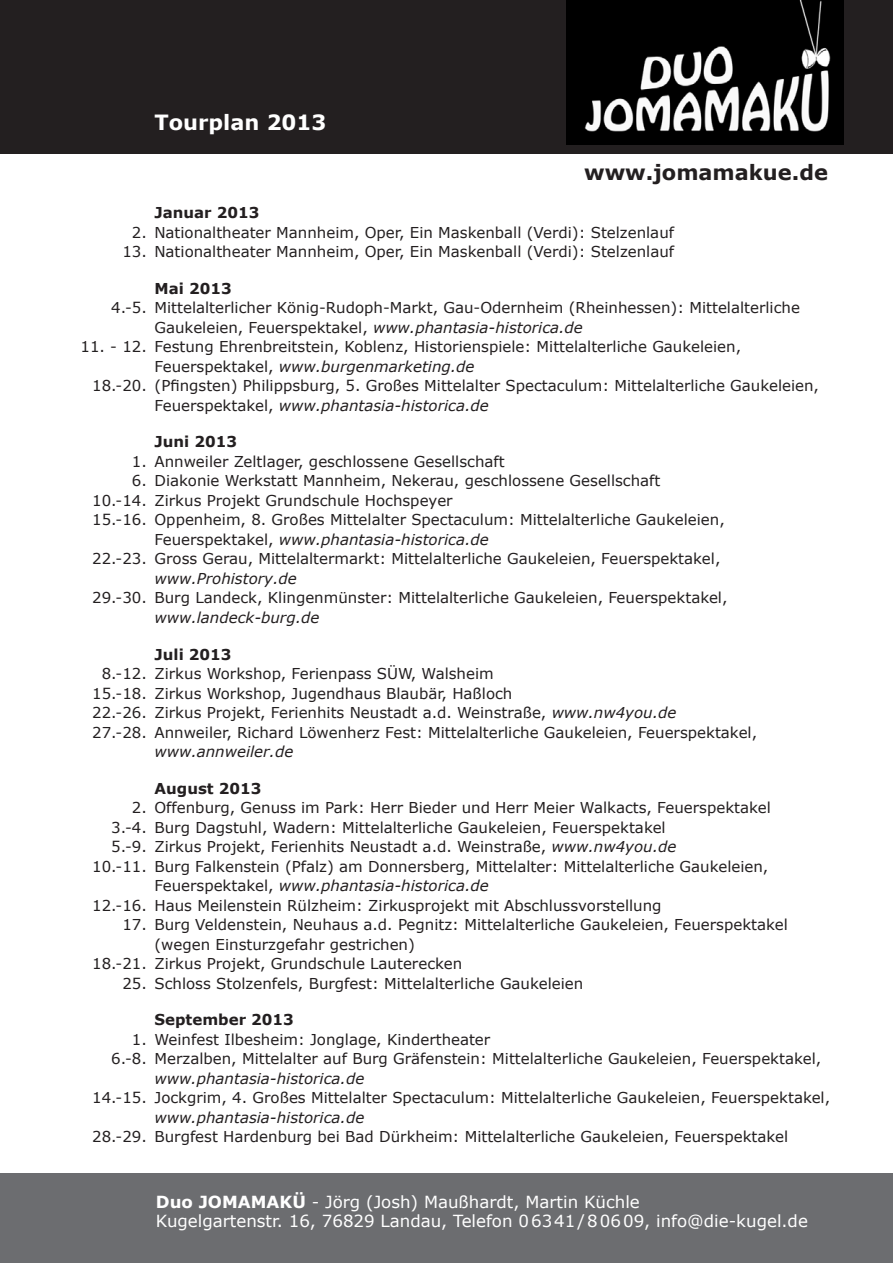
<style>
.page{position:relative;width:893px;height:1263px;background:#fff}
.page>*{position:absolute;margin:0;border:0;box-sizing:border-box;transform-origin:0 0}
.t1{font:700 21px "Verdana";color:#231f20}
.t2{font:700 21px "Verdana";color:#fff}
.t3{font:16.65px/19.5px "Verdana";color:#fff}
.t4{font:15px/19.5px "Verdana";color:#231f20}
.t5{font:italic 15px "Verdana";color:#231f20}
.t6{font:700 15px "Verdana";color:#231f20}
.s1{font-style:italic}
.s2{font-style:normal}
.s3{font-weight:700}
</style>
<div class="page">
<div style="left:0;top:0;width:893px;height:153px;background:#231f20"></div>
<img style="left:567px;top:0;width:276px;height:145px">
<div style="left:0;top:1174px;width:893px;height:89px;background:#6c6d70"></div>
<h1 class="t2" style="left:154px;top:109px;width:173px">Tourplan 2013</h1>
<h1 class="t1" style="left:584px;top:159px;width:245px">www.jomamakue.de</h1>
<p class="t6" style="left:155px;top:203px;width:106px">Januar 2013</p>
<p class="t4" style="left:132px;top:222px;width:544px">2. Nationaltheater Mannheim, Oper, Ein Maskenball (Verdi): Stelzenlauf</p>
<p class="t4" style="left:122px;top:242px;width:553px">13. Nationaltheater Mannheim, Oper, Ein Maskenball (Verdi): Stelzenlauf</p>
<p class="t6" style="left:155px;top:279px;width:79px">Mai 2013</p>
<p class="t4" style="left:155px;top:298px;width:647px;text-indent:-43px">4.-5. Mittelalterlicher König-Rudoph-Markt, Gau-Odernheim (Rheinhessen): Mittelalterliche<br>Gaukeleien, Feuerspektakel, <span class="s1">www.phantasia-historica.de</span></p>
<p class="t4" style="left:80px;top:337px;width:662px">11. - 12. Festung Ehrenbreitstein, Koblenz, Historienspiele: Mittelalterliche Gaukeleien,</p>
<p class="t5" style="left:155px;top:357px;width:322px"><span class="s2">Feuerspektakel,</span> www.burgenmarketing.de</p>
<p class="t4" style="left:92px;top:376px;width:728px">18.-20. (Pfingsten) Philippsburg, 5. Großes Mittelalter Spectaculum: Mittelalterliche Gaukeleien,</p>
<p class="t5" style="left:155px;top:396px;width:336px"><span class="s2">Feuerspektakel,</span> www.phantasia-historica.de</p>
<p class="t6" style="left:155px;top:432px;width:84px">Juni 2013</p>
<p class="t4" style="left:132px;top:451px;width:374px">1. Annweiler Zeltlager, geschlossene Gesellschaft</p>
<p class="t4" style="left:132px;top:471px;width:530px">6. Diakonie Werkstatt Mannheim, Nekerau, geschlossene Gesellschaft</p>
<p class="t4" style="left:92px;top:490px;width:362px">10.-14. Zirkus Projekt Grundschule Hochspeyer</p>
<p class="t4" style="left:92px;top:510px;width:634px">15.-16. Oppenheim, 8. Großes Mittelalter Spectaculum: Mittelalterliche Gaukeleien,</p>
<p class="t5" style="left:155px;top:530px;width:336px"><span class="s2">Feuerspektakel,</span> www.phantasia-historica.de</p>
<p class="t4" style="left:92px;top:549px;width:630px">22.-23. Gross Gerau, Mittelaltermarkt: Mittelalterliche Gaukeleien, Feuerspektakel,</p>
<p class="t5" style="left:155px;top:569px;width:144px">www.Prohistory.de</p>
<p class="t4" style="left:92px;top:588px;width:637px">29.-30. Burg Landeck, Klingenmünster: Mittelalterliche Gaukeleien, Feuerspektakel,</p>
<p class="t5" style="left:155px;top:608px;width:166px">www.landeck-burg.de</p>
<p class="t6" style="left:155px;top:644px;width:79px">Juli 2013</p>
<p class="t4" style="left:92px;top:663px;width:666px;text-indent:10px">8.-12. Zirkus Workshop, Ferienpass SÜW, Walsheim<br>15.-18. Zirkus Workshop, Jugendhaus Blaubär, Haßloch<br>22.-26. Zirkus Projekt, Ferienhits Neustadt a.d. Weinstraße, <span class="s1">www.nw4you.de<br></span>27.-28. Annweiler, Richard Löwenherz Fest: Mittelalterliche Gaukeleien, Feuerspektakel,</p>
<p class="t5" style="left:155px;top:742px;width:140px">www.annweiler.de</p>
<p class="t6" style="left:155px;top:778px;width:109px">August 2013</p>
<p class="t4" style="left:132px;top:797px;width:641px">2. Offenburg, Genuss im Park: Herr Bieder und Herr Meier Walkacts, Feuerspektakel</p>
<p class="t4" style="left:111px;top:817px;width:556px">3.-4. Burg Dagstuhl, Wadern: Mittelalterliche Gaukeleien, Feuerspektakel</p>
<p class="t4" style="left:111px;top:836px;width:567px">5.-9. Zirkus Projekt, Ferienhits Neustadt a.d. Weinstraße, <span class="s1">www.nw4you.de</span></p>
<p class="t4" style="left:92px;top:856px;width:678px">10.-11. Burg Falkenstein (Pfalz) am Donnersberg, Mittelalter: Mittelalterliche Gaukeleien,</p>
<p class="t5" style="left:154px;top:876px;width:336px"><span class="s2">Feuerspektakel,</span> www.phantasia-historica.de</p>
<p class="t4" style="left:92px;top:895px;width:571px">12.-16. Haus Meilenstein Rülzheim: Zirkusprojekt mit Abschlussvorstellung</p>
<p class="t4" style="left:122px;top:914px;width:667px">17. Burg Veldenstein, Neuhaus a.d. Pegnitz: Mittelalterliche Gaukeleien, Feuerspektakel</p>
<p class="t4" style="left:154px;top:934px;width:262px">(wegen Einsturzgefahr gestrichen)</p>
<p class="t4" style="left:92px;top:953px;width:372px">18.-21. Zirkus Projekt, Grundschule Lauterecken</p>
<p class="t4" style="left:122px;top:973px;width:462px">25. Schloss Stolzenfels, Burgfest: Mittelalterliche Gaukeleien</p>
<p class="t6" style="left:154px;top:1010px;width:141px">September 2013</p>
<p class="t4" style="left:111px;top:1029px;width:711px;text-indent:21px">1. Weinfest Ilbesheim: Jonglage, Kindertheater<br>6.-8. Merzalben, Mittelalter auf Burg Gräfenstein: Mittelalterliche Gaukeleien, Feuerspektakel,</p>
<p class="t5" style="left:154px;top:1068px;width:211px">www.phantasia-historica.de</p>
<p class="t4" style="left:92px;top:1087px;width:739px">14.-15. Jockgrim, 4. Großes Mittelalter Spectaculum: Mittelalterliche Gaukeleien, Feuerspektakel,</p>
<p class="t5" style="left:154px;top:1107px;width:211px">www.phantasia-historica.de</p>
<p class="t4" style="left:92px;top:1126px;width:698px">28.-29. Burgfest Hardenburg bei Bad Dürkheim: Mittelalterliche Gaukeleien, Feuerspektakel</p>
<p class="t3" style="left:156px;top:1191px;width:653px"><span class="s3">Duo JOMAMAKÜ</span> - Jörg (Josh) Maußhardt, Martin Küchle<br>Kugelgartenstr. 16, 76829 Landau, Telefon 06341/80609, info@die-kugel.de</p>
</div>
